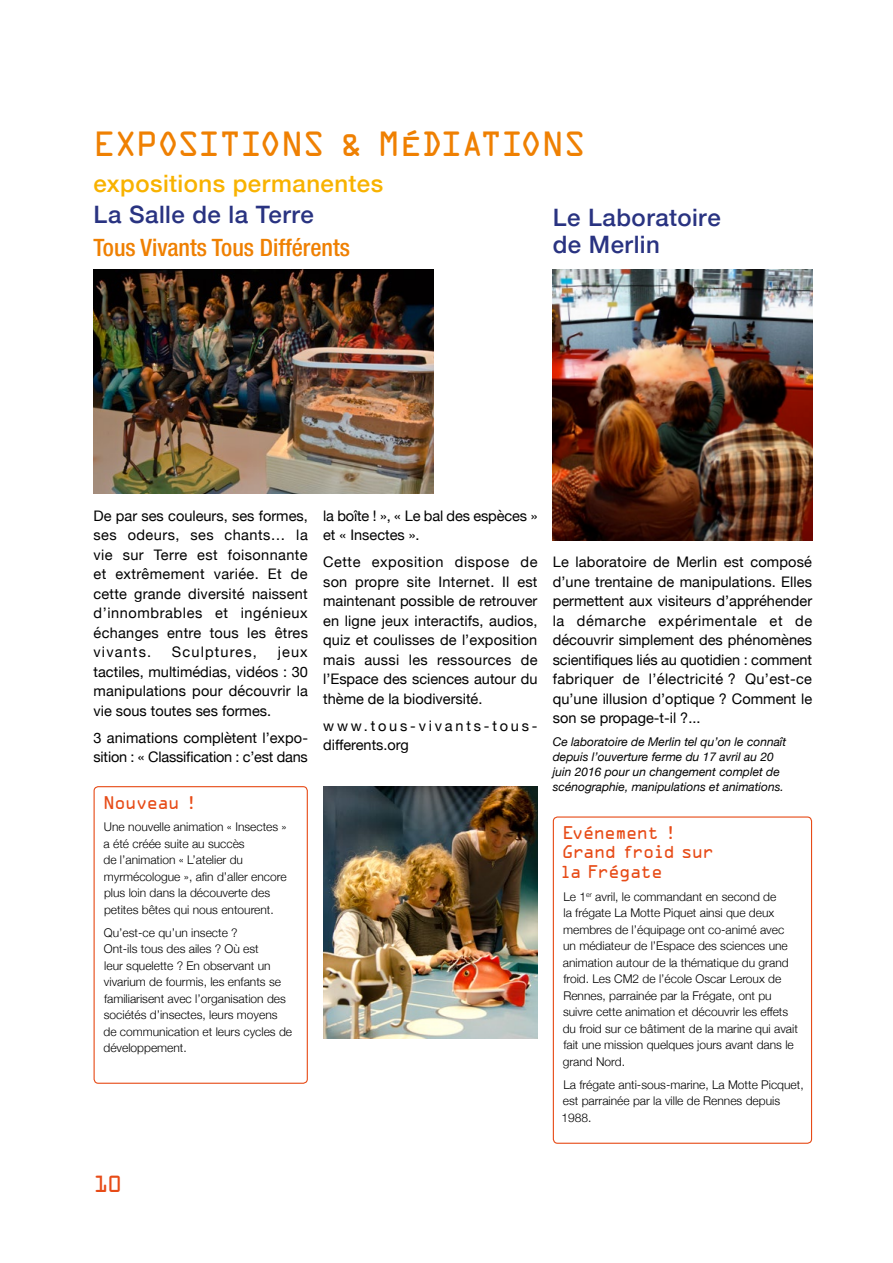
<style>
.page{position:relative;width:893px;height:1263px;background:#fff}
.page>*{position:absolute;margin:0;border:0;box-sizing:border-box;transform-origin:0 0}
.t1{font:31.5px "OCRA Std";letter-spacing:-.055em;color:#ef8002}
.t2{font:500 24px/27px "Helvetica Neue";letter-spacing:.02em;color:#293381}
.t3{font:500 condensed 24px "Helvetica Neue";color:#ef8002}
.t4{font:500 24px "Helvetica Neue";letter-spacing:.02em;color:#f8b200}
.t5{font:21px "OCRA Std";color:#e74b17}
.t6{font:16.5px/19.5px "OCRA Std";letter-spacing:-.07em;color:#e74b17}
.t7{font:14.55px/19.5px "Helvetica Neue";color:#000;text-align:justify}
.t8{font:14.55px/19.5px "Helvetica Neue";letter-spacing:.195em;color:#000}
.t9{font:14.55px "Helvetica Neue";letter-spacing:.08em;color:#000}
.t10{font:300 12px/16.5px "Helvetica Neue";color:#000}
.t11{font:italic 12px/15px "Helvetica Neue";color:#000}
</style>
<div class="page">
<img style="left:94px;top:269px;width:339px;height:224px">
<img style="left:324px;top:786px;width:213px;height:252px">
<img style="left:553px;top:269px;width:259px;height:271px">
<div style="left:94px;top:786px;width:214px;height:298px;border:1px solid #e74b17;border-radius:4px"></div>
<div style="left:553px;top:816px;width:259px;height:328px;border:1px solid #e74b17;border-radius:4px"></div>
<h1 class="t1" style="left:94px;top:130px;width:494px">EXPOSITIONS &amp; MÉDIATIONS</h1>
<h2 class="t4" style="left:94px;top:169px;width:291px">expositions permanentes</h2>
<h2 class="t2" style="left:94px;top:201px;width:222px">La Salle de la Terre</h2>
<h2 class="t3" style="left:94px;top:233px;width:258px">Tous Vivants Tous Différents</h2>
<h2 class="t2" style="left:553px;top:204px;width:169px">Le Laboratoire de Merlin</h2>
<p class="t7" style="left:94px;top:506px;width:216px">De par ses couleurs, ses formes, ses odeurs, ses chants… la vie sur Terre est foisonnante et extrêmement variée. Et de cette grande diversité naissent d’innombrables et ingénieux échanges entre tous les êtres vivants.</p>
<p class="t9" style="left:172px;top:643px;width:87px">Sculptures,</p>
<p class="t7" style="left:94px;top:642px;width:216px;text-indent:184px">jeux tactiles, multimédias, vidéos : 30 manipulations pour découvrir la vie sous toutes ses formes.</p>
<p class="t7" style="left:94px;top:728px;width:216px">3 animations complètent l’expo&shy;sition : « Classification : c’est dans</p>
<p class="t6" style="left:103px;top:794px;width:96px">Nouveau !</p>
<p class="t10" style="left:103px;top:819px;width:185px">Une nouvelle animation « Insectes » a été créée suite au succès<br>de l’animation « L’atelier du myrmécologue », afin d’aller encore plus loin dans la découverte des petites bêtes qui nous entourent.</p>
<p class="t10" style="left:103px;top:924px;width:190px">Qu’est-ce qu’un insecte ?<br>Ont-ils tous des ailes ? Où est<br>leur squelette ? En observant un vivarium de fourmis, les enfants se familiarisent avec l’organisation des sociétés d’insectes, leurs moyens de communication et leurs cycles de développement.</p>
<p class="t7" style="left:323px;top:506px;width:216px">la boîte ! », « Le bal des espèces » et « Insectes ».</p>
<p class="t7" style="left:323px;top:552px;width:216px">Cette exposition dispose de son propre site Internet. Il est maintenant possible de retrouver en ligne jeux interactifs, audios, quiz et coulisses de l’exposition mais aussi les ressources de l’Espace des sciences autour du thème de la biodiversité.</p>
<p class="t8" style="left:323px;top:716px;width:216px">www.tous-vivants-tous&shy;differents.org</p>
<p class="t7" style="left:553px;top:552px;width:261px">Le laboratoire de Merlin est composé d’une trentaine de manipulations. Elles permettent aux visiteurs d’appréhender la démarche expérimentale et de découvrir simplement des phénomènes scientifiques liés au quotidien : comment fabriquer de l’électricité ? Qu’est-ce qu’une illusion d’optique ? Comment le son se propage-t-il ?...</p>
<p class="t11" style="left:553px;top:734px;width:235px">Ce laboratoire de Merlin tel qu’on le connaît depuis l’ouverture ferme du 17 avril au 20 juin 2016 pour un changement complet de scénographie, manipulations et animations.</p>
<p class="t6" style="left:560px;top:824px;width:156px">Evénement !<br>Grand froid sur la Frégate</p>
<p class="t10" style="left:563px;top:888px;width:237px">Le 1<sup>er</sup> avril, le commandant en second de<br>la frégate La Motte Piquet ainsi que deux membres de l’équipage ont co-animé avec un médiateur de l’Espace des sciences une animation autour de la thématique du grand froid. Les CM2 de l’école Oscar Leroux de Rennes, parrainée par la Frégate, ont pu suivre cette animation et découvrir les effets du froid sur ce bâtiment de la marine qui avait fait une mission quelques jours avant dans le grand Nord.</p>
<p class="t10" style="left:562px;top:1076px;width:244px">La frégate anti-sous-marine, La Motte Picquet, est parrainée par la ville de Rennes depuis<br>1988.</p>
<h3 class="t5" style="left:94px;top:1175px;width:30px">10</h3>
</div>
